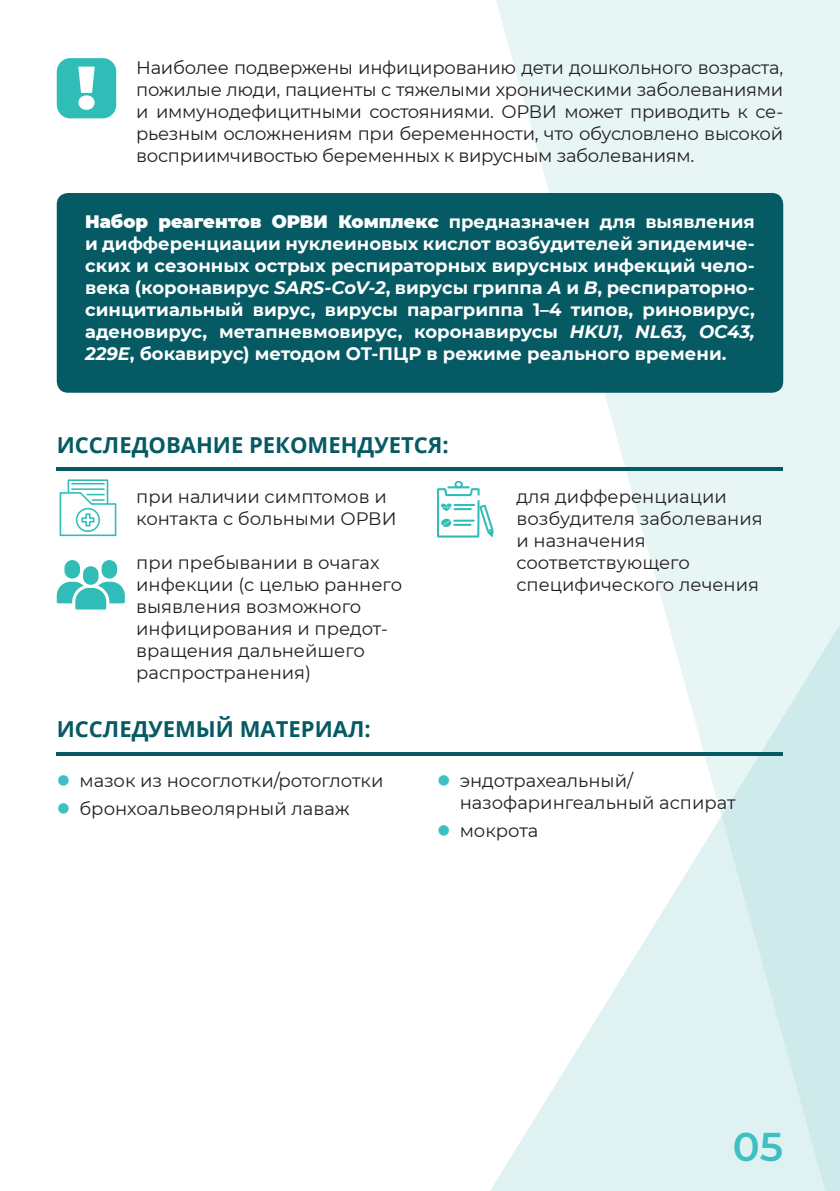
<style>
.page{position:relative;width:840px;height:1191px;background:#fff}
.page>*{position:absolute;margin:0;border:0;box-sizing:border-box;transform-origin:0 0}
.t1{font:600 40px "Montserrat";color:#3dc0c3}
.t2{font:700 22px "Open Sans";color:#055a63}
.t3{font:18px/22px "Montserrat";color:#231f20}
.t4{font:700 18px/22px "Montserrat";color:#fff;text-align:justify}
.s1{font-weight:900}
.s2{font-style:italic}
.s3{color:#3dc0c3}
</style>
<div class="page">
<svg style="left:472px;top:755px;width:249px;height:436px"></svg>
<svg style="left:488px;top:0;width:351px;height:816px;fill:#e7f5f5"></svg>
<svg style="left:721px;top:579px;width:118px;height:612px;background:#d8eeee"></svg>
<div style="left:57px;top:193px;width:725px;height:200px;background:#055a63;border-radius:11px"></div>
<hr style="left:57px;top:468px;width:725px;height:3px;background:#055a63">
<hr style="left:57px;top:752px;width:725px;height:3px;background:#055a63">
<svg style="left:60px;top:479px;width:56px;height:57px"></svg>
<div style="left:83px;top:566px;width:15px;height:19px;background:#30bdb7;border-radius:8px"></div>
<div style="left:64px;top:560px;width:16px;height:18px;background:#30bdb7;border-radius:8px"></div>
<div style="left:102px;top:560px;width:15px;height:18px;background:#30bdb7;border-radius:8px"></div>
<svg style="left:57px;top:581px;width:68px;height:28px"></svg>
<svg style="left:437px;top:481px;width:56px;height:56px"></svg>
<svg style="left:57px;top:58px;width:59px;height:60px"></svg>
<p class="t3" style="left:136px;top:56px;width:648px;text-align:justify">Наиболее подвержены инфицированию дети дошкольного возраста, пожилые люди, пациенты с тяжелыми хроническими заболеваниями и иммунодефицитными состояниями. ОРВИ может приводить к се&shy;рьезным осложнениям при беременности, что обусловлено высокой восприимчивостью беременных к вирусным заболеваниям.</p>
<p class="t4" style="left:85px;top:210px;width:670px"><span class="s1">Набор реагентов ОРВИ Комплекс</span> предназначен для выявления и дифференциации нуклеиновых кислот возбудителей эпидемиче&shy;ских и сезонных острых респираторных вирусных инфекций чело&shy;века (коронавирус <span class="s2">SARS-CoV-2</span>, вирусы гриппа <span class="s2">А</span> и <span class="s2">В</span>, респираторно&shy;синцитиальный вирус, вирусы парагриппа 1–4 типов, риновирус, аденовирус, метапневмовирус, коронавирусы <span class="s2">HKU1, NL63, OC43, 229E</span>, бокавирус) методом ОТ-ПЦР в режиме реального времени.</p>
<p class="t2" style="left:57px;top:429px;width:393px">ИССЛЕДОВАНИЕ РЕКОМЕНДУЕТСЯ:</p>
<p class="t3" style="left:136px;top:484px;width:262px">при наличии симптомов и контакта с больными ОРВИ</p>
<p class="t3" style="left:136px;top:551px;width:267px">при пребывании в очагах инфекции (с целью раннего выявления возможного инфицирования и предот&shy;вращения дальнейшего распространения)</p>
<p class="t3" style="left:516px;top:484px;width:247px">для дифференциации возбудителя заболевания и назначения соответствующего специфического лечения</p>
<p class="t2" style="left:57px;top:714px;width:315px">ИССЛЕДУЕМЫЙ МАТЕРИАЛ:</p>
<p class="t3" style="left:57px;top:769px;width:328px"><span class="s3">●</span> мазок из носоглотки/ротоглотки</p>
<p class="t3" style="left:57px;top:796px;width:294px"><span class="s3">●</span> бронхоальвеолярный лаваж</p>
<p class="t3" style="left:459px;top:769px;width:277px;text-indent:-23px"><span class="s3">●</span> эндотрахеальный/ назофарингеальный аспират</p>
<p class="t3" style="left:437px;top:818px;width:103px"><span class="s3">●</span> мокрота</p>
<h1 class="t1" style="left:732px;top:1124px;width:52px">05</h1>
</div>
